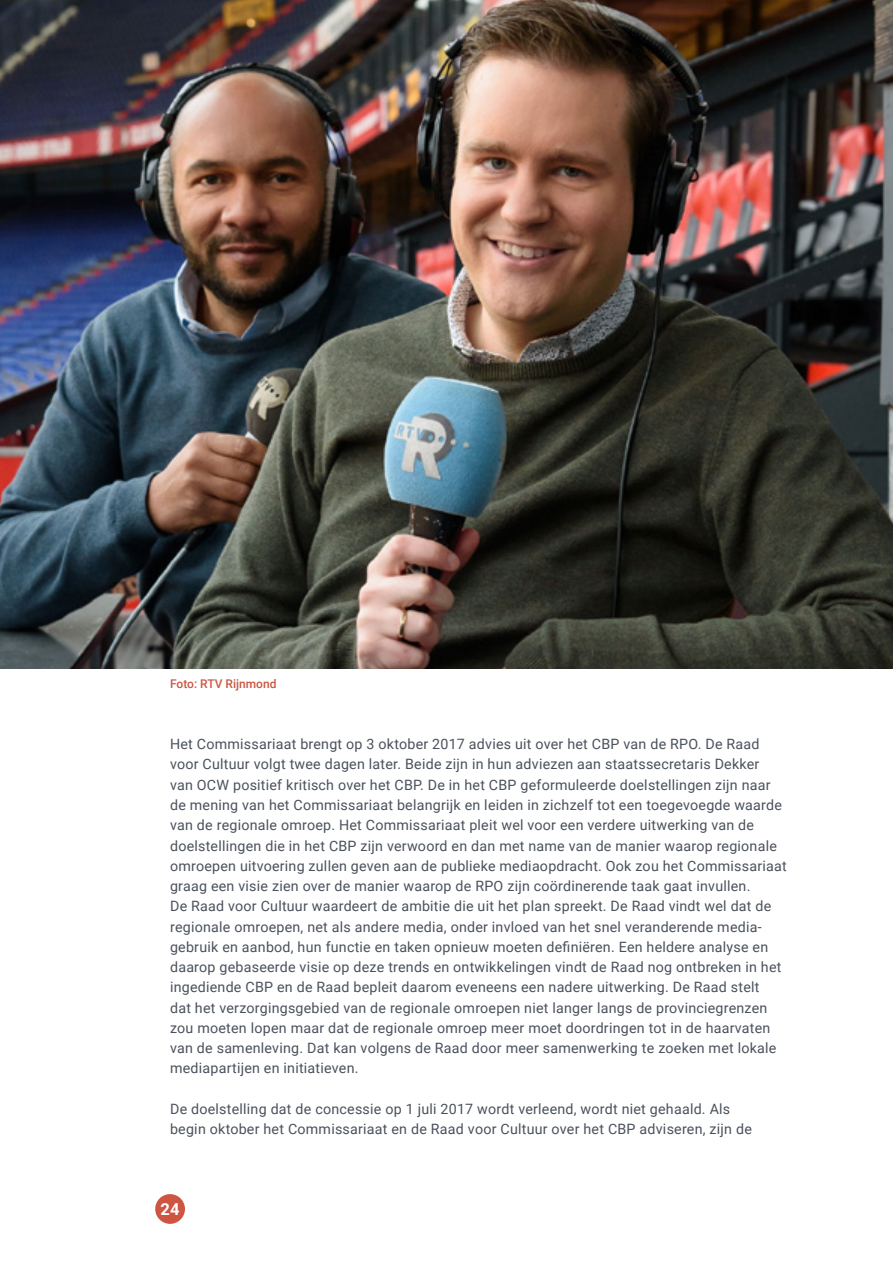
<style>
.page{position:relative;width:893px;height:1263px;background:#fff}
.page>*{position:absolute;margin:0;border:0;box-sizing:border-box;transform-origin:0 0}
.t1{font:700 16.5px "Roboto";color:#fff}
.t2{font:14.25px/20.2px "Roboto";letter-spacing:.015em;color:#4a515c}
.t3{font:500 12px "Roboto";color:#cd5542}
</style>
<div class="page">
<div style="left:155px;top:1194px;width:30px;height:30px;background:#cd5542;border-radius:50%"></div>
<img style="left:0;top:0;width:893px;height:668px">
<p class="t3" style="left:170px;top:676px;width:108px">Foto: RTV Rijnmond</p>
<p class="t2" style="left:170px;top:733px;width:618px">Het Commissariaat brengt op 3 oktober 2017 advies uit over het CBP van de RPO. De Raad voor Cultuur volgt twee dagen later. Beide zijn in hun adviezen aan staatssecretaris Dekker<br>van OCW positief kritisch over het CBP. De in het CBP geformuleerde doelstellingen zijn naar de mening van het Commissariaat belangrijk en leiden in zichzelf tot een toegevoegde waarde van de regionale omroep. Het Commissariaat pleit wel voor een verdere uitwerking van de doelstellingen die in het CBP zijn verwoord en dan met name van de manier waarop regionale omroepen uitvoering zullen geven aan de publieke mediaopdracht. Ook zou het Commissariaat graag een visie zien over de manier waarop de RPO zijn coördinerende taak gaat invullen.<br>De Raad voor Cultuur waardeert de ambitie die uit het plan spreekt. De Raad vindt wel dat de regionale omroepen, net als andere media, onder invloed van het snel veranderende media&shy;gebruik en aanbod, hun functie en taken opnieuw moeten definiëren. Een heldere analyse en daarop gebaseerde visie op deze trends en ontwikkelingen vindt de Raad nog ontbreken in het ingediende CBP en de Raad bepleit daarom eveneens een nadere uitwerking. De Raad stelt<br>dat het verzorgingsgebied van de regionale omroepen niet langer langs de provinciegrenzen zou moeten lopen maar dat de regionale omroep meer moet doordringen tot in de haarvaten van de samenleving. Dat kan volgens de Raad door meer samenwerking te zoeken met lokale mediapartijen en initiatieven.</p>
<p class="t2" style="left:170px;top:1098px;width:583px">De doelstelling dat de concessie op 1 juli 2017 wordt verleend, wordt niet gehaald. Als begin oktober het Commissariaat en de Raad voor Cultuur over het CBP adviseren, zijn de</p>
<p class="t1" style="left:161px;top:1197px;width:20px">24</p>
</div>
